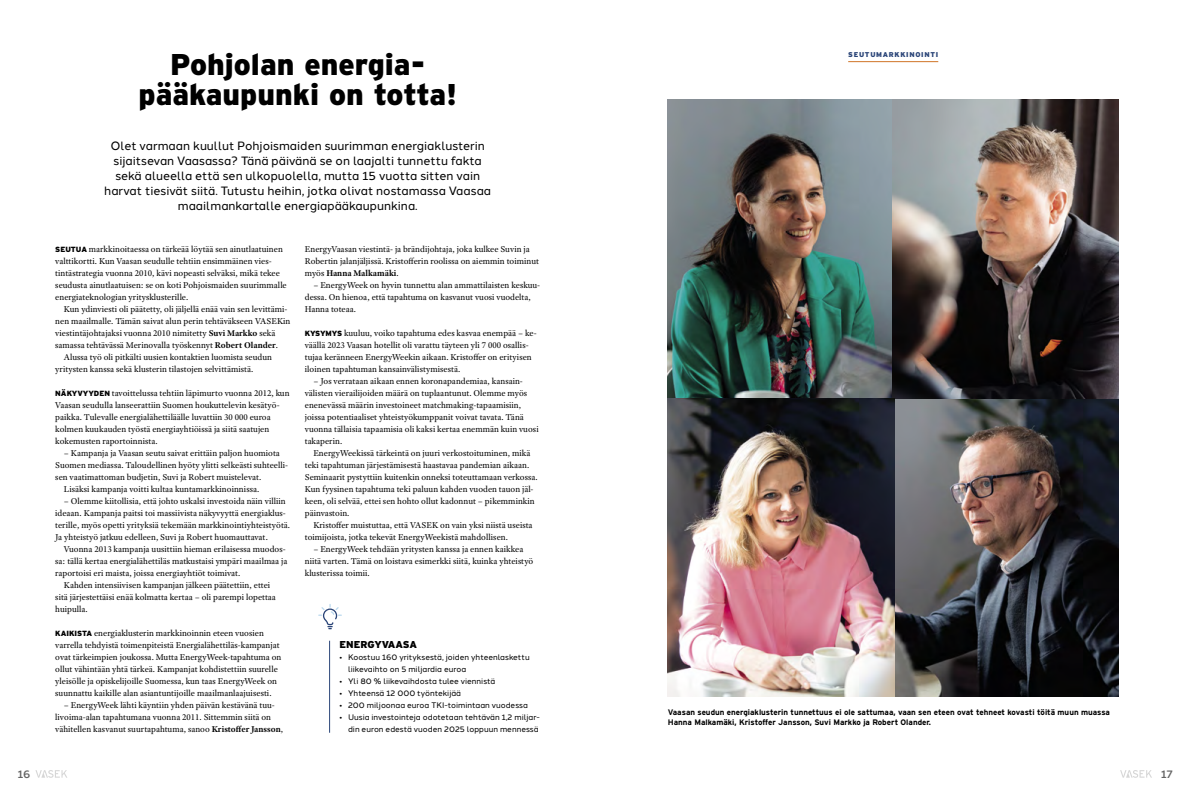
<style>
.page{position:relative;width:1191px;height:794px;background:#fff}
.page>*{position:absolute;margin:0;border:0;box-sizing:border-box;transform-origin:0 0}
.t1{font:900 30px/30px "Interstate";color:#000;text-align:center}
.t2{font:12px/15px "Halcom";color:#000;text-align:center}
.t3{font:500 11px "Halcom";color:#636363}
.t4{font:900 10px "Interstate";letter-spacing:-.01em;color:#000}
.t5{font:9px/12px "Adobe Text Pro";color:#000}
.t6{font:8px/12px "Halcom";color:#000}
.t7{font:700 8px/9.6px "Interstate";color:#000}
.t8{font:900 7px "Interstate";letter-spacing:.1em;color:#2b4578}
.s1{font-family:"Interstate";font-weight:900;font-size:7.5px}
.s2{font-weight:700}
</style>
<div class="page">
<img style="left:668px;top:99px;width:224px;height:299px">
<img style="left:894px;top:398px;width:224px;height:299px">
<img style="left:892px;top:99px;width:226px;height:299px">
<img style="left:668px;top:398px;width:226px;height:299px">
<hr style="left:329px;top:640px;width:1px;height:92px;background:#2b4578">
<svg style="left:318px;top:604px;width:24px;height:25px"></svg>
<hr style="left:848px;top:61px;width:90px;height:1px;background:#d07527">
<svg style="left:35px;top:770px;width:32px;height:8px"></svg>
<svg style="left:1120px;top:770px;width:32px;height:8px"></svg>
<h1 class="t1" style="left:139px;top:49px;width:320px">Pohjolan energia&shy;pääkaupunki on totta!</h1>
<p class="t2" style="left:104px;top:137px;width:388px">Olet varmaan kuullut Pohjoismaiden suurimman energiaklusterin sijaitsevan Vaasassa? Tänä päivänä se on laajalti tunnettu fakta sekä alueella että sen ulkopuolella, mutta 15 vuotta sitten vain harvat tiesivät siitä. Tutustu heihin, jotka olivat nostamassa Vaasaa maailmankartalle energiapääkaupunkina.</p>
<p class="t5" style="left:55px;top:243px;width:233px"><span class="s1">SEUTUA</span> markkinoitaessa on tärkeää löytää sen ainutlaatuinen valttikortti. Kun Vaasan seudulle tehtiin ensimmäinen vies&shy;tintästrategia vuonna 2010, kävi nopeasti selväksi, mikä tekee seudusta ainutlaatuisen: se on koti Pohjoismaiden suurimmalle energiateknologian yritysklusterille.</p>
<p class="t5" style="left:64px;top:303px;width:225px">Kun ydinviesti oli päätetty, oli jäljellä enää vain sen levittämi-</p>
<p class="t5" style="left:55px;top:315px;width:237px">nen maailmalle. Tämän saivat alun perin tehtäväkseen VASEKin</p>
<p class="t5" style="left:55px;top:327px;width:222px">viestintäjohtajaksi vuonna 2010 nimitetty <span class="s2">Suvi Markko</span> sekä</p>
<p class="t5" style="left:55px;top:339px;width:224px">samassa tehtävässä Merinovalla työskennyt <span class="s2">Robert Olander</span>.</p>
<p class="t5" style="left:64px;top:351px;width:210px">Alussa työ oli pitkälti uusien kontaktien luomista seudun</p>
<p class="t5" style="left:55px;top:363px;width:199px">yritysten kanssa sekä klusterin tilastojen selvittämistä.</p>
<p class="t5" style="left:55px;top:387px;width:236px"><span class="s1">NÄKYVYYDEN</span> tavoittelussa tehtiin läpimurto vuonna 2012, kun Vaasan seudulla lanseerattiin Suomen houkuttelevin kesätyö&shy;paikka. Tulevalle energialähettiläälle luvattiin 30 000 euroa kolmen kuukauden työstä energiayhtiöissä ja siitä saatujen kokemusten raportoinnista.</p>
<p class="t5" style="left:64px;top:447px;width:217px">– Kampanja ja Vaasan seutu saivat erittäin paljon huomiota</p>
<p class="t5" style="left:55px;top:459px;width:234px">Suomen mediassa. Taloudellinen hyöty ylitti selkeästi suhteelli-</p>
<p class="t5" style="left:55px;top:471px;width:208px">sen vaatimattoman budjetin, Suvi ja Robert muistelevat.</p>
<p class="t5" style="left:64px;top:483px;width:197px">Lisäksi kampanja voitti kultaa kuntamarkkinoinnissa.</p>
<p class="t5" style="left:55px;top:495px;width:236px;text-indent:9px">– Olemme kiitollisia, että johto uskalsi investoida näin villiin ideaan. Kampanja paitsi toi massiivista näkyvyyttä energiaklus&shy;terille, myös opetti yrityksiä tekemään markkinointiyhteistyötä.<br>Ja yhteistyö jatkuu edelleen, Suvi ja Robert huomauttavat.</p>
<p class="t5" style="left:64px;top:543px;width:223px">Vuonna 2013 kampanja uusittiin hieman erilaisessa muodos-</p>
<p class="t5" style="left:55px;top:555px;width:234px">sa: tällä kertaa energialähettiläs matkustaisi ympäri maailmaa ja</p>
<p class="t5" style="left:55px;top:567px;width:187px">raportoisi eri maista, joissa energiayhtiöt toimivat.</p>
<p class="t5" style="left:64px;top:579px;width:208px">Kahden intensiivisen kampanjan jälkeen päätettiin, ettei</p>
<p class="t5" style="left:55px;top:591px;width:222px">sitä järjestettäisi enää kolmatta kertaa – oli parempi lopettaa</p>
<p class="t5" style="left:55px;top:603px;width:34px">huipulla.</p>
<p class="t5" style="left:55px;top:627px;width:227px"><span class="s1">KAIKISTA</span> energiaklusterin markkinoinnin eteen vuosien varrella tehdyistä toimenpiteistä Energialähettiläs-kampanjat ovat tärkeimpien joukossa. Mutta EnergyWeek-tapahtuma on ollut vähintään yhtä tärkeä. Kampanjat kohdistettiin suurelle yleisölle ja opiskelijoille Suomessa, kun taas EnergyWeek on suunnattu kaikille alan asiantuntijoille maailmanlaajuisesti.</p>
<p class="t5" style="left:55px;top:699px;width:229px;text-indent:9px">– EnergyWeek lähti käyntiin yhden päivän kestävänä tuu&shy;livoima-alan tapahtumana vuonna 2011. Sittemmin siitä on vähitellen kasvanut suurtapahtuma, sanoo <span class="s2">Kristoffer Jansson</span>,</p>
<p class="t5" style="left:305px;top:243px;width:236px">EnergyVaasan viestintä- ja brändijohtaja, joka kulkee Suvin ja<br>Robertin jalanjäljissä. Kristofferin roolissa on aiemmin toiminut myös <span class="s2">Hanna Malkamäki</span>.</p>
<p class="t5" style="left:305px;top:279px;width:237px;text-indent:9px">– EnergyWeek on hyvin tunnettu alan ammattilaisten keskuu&shy;dessa. On hienoa, että tapahtuma on kasvanut vuosi vuodelta,<br>Hanna toteaa.</p>
<p class="t5" style="left:305px;top:327px;width:234px"><span class="s1">KYSYMYS</span> kuuluu, voiko tapahtuma edes kasvaa enempää – ke&shy;väällä 2023 Vaasan hotellit oli varattu täyteen yli 7 000 osallis&shy;tujaa keränneen EnergyWeekin aikaan. Kristoffer on erityisen iloinen tapahtuman kansainvälistymisestä.</p>
<p class="t5" style="left:305px;top:375px;width:235px;text-indent:9px">– Jos verrataan aikaan ennen koronapandemiaa, kansain&shy;välisten vierailijoiden määrä on tuplaantunut. Olemme myös enenevässä määrin investoineet matchmaking-tapaamisiin, joissa potentiaaliset yhteistyökumppanit voivat tavata. Tänä vuonna tällaisia tapaamisia oli kaksi kertaa enemmän kuin vuosi takaperin.</p>
<p class="t5" style="left:305px;top:447px;width:234px;text-indent:9px">EnergyWeekissä tärkeintä on juuri verkostoituminen, mikä teki tapahtuman järjestämisestä haastavaa pandemian aikaan.<br>Seminaarit pystyttiin kuitenkin onneksi toteuttamaan verkossa.<br>Kun fyysinen tapahtuma teki paluun kahden vuoden tauon jäl&shy;keen, oli selvää, ettei sen hohto ollut kadonnut – pikemminkin päinvastoin.</p>
<p class="t5" style="left:305px;top:519px;width:229px;text-indent:9px">Kristoffer muistuttaa, että VASEK on vain yksi niistä useista toimijoista, jotka tekevät EnergyWeekistä mahdollisen.</p>
<p class="t5" style="left:305px;top:543px;width:230px;text-indent:9px">– EnergyWeek tehdään yritysten kanssa ja ennen kaikkea niitä varten. Tämä on loistava esimerkki siitä, kuinka yhteistyö klusterissa toimii.</p>
<p class="t4" style="left:339px;top:639px;width:79px">ENERGYVAASA</p>
<p class="t6" style="left:348px;top:650px;width:183px;text-indent:-9px">• Koostuu 160 yrityksestä, joiden yhteenlaskettu liikevaihto on 5 miljardia euroa</p>
<p class="t6" style="left:339px;top:674px;width:157px">• Yli 80 % liikevaihdosta tulee viennistä</p>
<p class="t6" style="left:339px;top:686px;width:123px">• Yhteensä 12 000 työntekijää</p>
<p class="t6" style="left:339px;top:698px;width:190px">• 200 miljoonaa euroa TKI-toimintaan vuodessa</p>
<p class="t6" style="left:339px;top:710px;width:202px;text-align:right">• Uusia investointeja odotetaan tehtävän 1,2 miljar&shy;din euron edestä vuoden 2025 loppuun mennessä</p>
<p class="t8" style="left:848px;top:50px;width:92px">SEUTUMARKKINOINTI</p>
<p class="t7" style="left:668px;top:707px;width:444px">Vaasan seudun energiaklusterin tunnettuus ei ole sattumaa, vaan sen eteen ovat tehneet kovasti töitä muun muassa<br>Hanna Malkamäki, Kristoffer Jansson, Suvi Markko ja Robert Olander.</p>
<p class="t3" style="left:18px;top:765px;width:14px">16</p>
<p class="t3" style="left:1161px;top:765px;width:13px">17</p>
</div>
